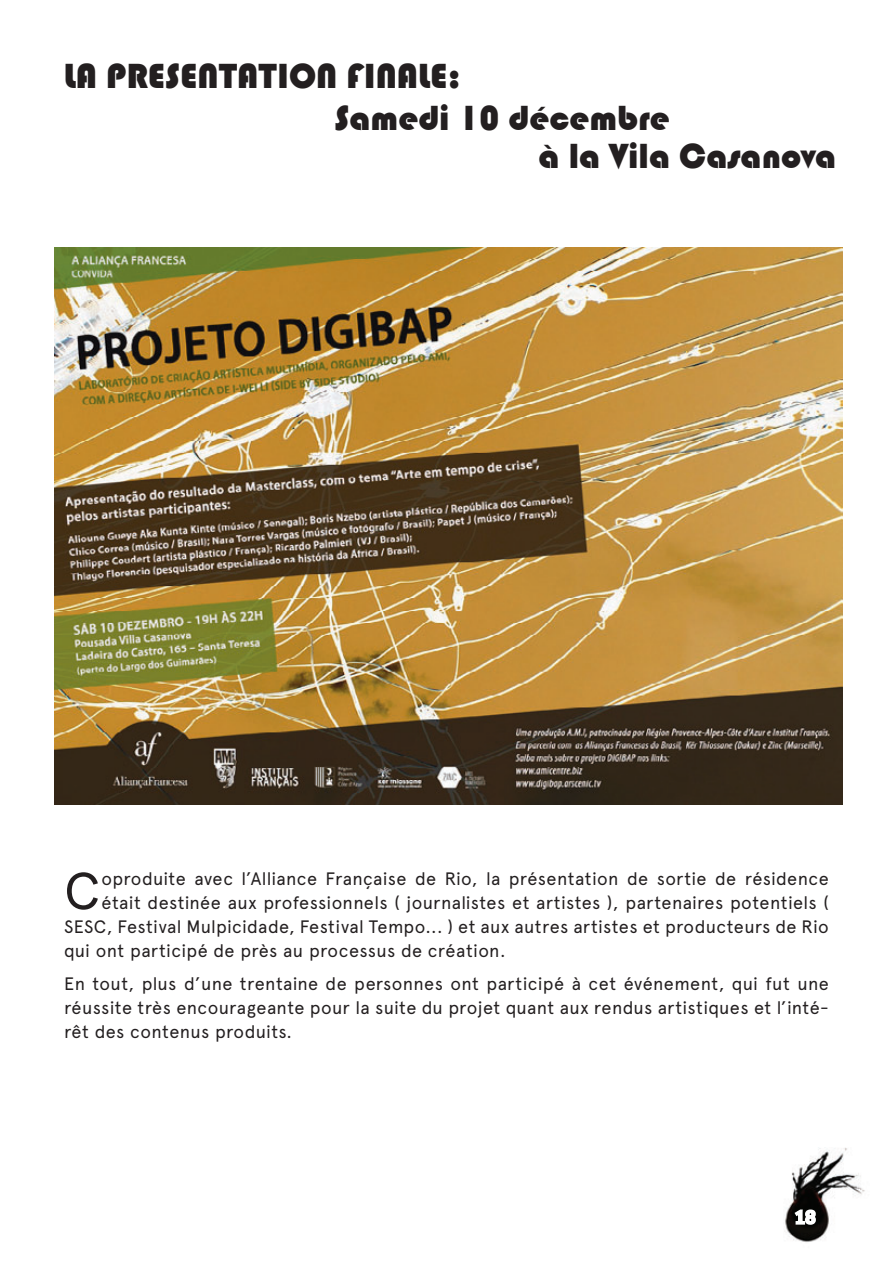
<style>
.page{position:relative;width:893px;height:1263px;background:#fff}
.page>*{position:absolute;margin:0;border:0;box-sizing:border-box;transform-origin:0 0}
.t1{font:52.35px "Apercu";color:#231f20}
.t2{font:36px/42.5px "Bauhaus 93";color:#231f20}
.t3{font:18px/24px "Apercu";letter-spacing:.015em;color:#231f20;text-align:justify}
</style>
<div class="page">
<img style="left:784px;top:1148px;width:81px;height:94px">
<svg style="left:792px;top:1207px;width:26px;height:20px"></svg>
<img style="left:55px;top:248px;width:788px;height:556px">
<h2 class="t2" style="left:334px;top:55px;width:337px;text-indent:-271px">LA PRESENTATION FINALE:<br>Samedi 10 décembre</h2>
<h2 class="t2" style="left:539px;top:136px;width:299px">à la Vila Casanova</h2>
<h1 class="t1" style="left:64px;top:860px;width:37px">C</h1>
<p class="t3" style="left:101px;top:867px;width:729px">oproduite avec l’Alliance Française de Rio, la présentation de sortie de résidence</p>
<p class="t3" style="left:101px;top:891px;width:729px">était destinée aux professionnels ( journalistes et artistes ), partenaires potentiels (</p>
<p class="t3" style="left:64px;top:915px;width:766px">SESC, Festival Mulpicidade, Festival Tempo... ) et aux autres artistes et producteurs de Rio</p>
<p class="t3" style="left:64px;top:939px;width:443px">qui ont participé de près au processus de création.</p>
<p class="t3" style="left:64px;top:971px;width:766px">En tout, plus d’une trentaine de personnes ont participé à cet événement, qui fut une réussite très encourageante pour la suite du projet quant aux rendus artistiques et l’inté&shy;rêt des contenus produits.</p>
</div>
